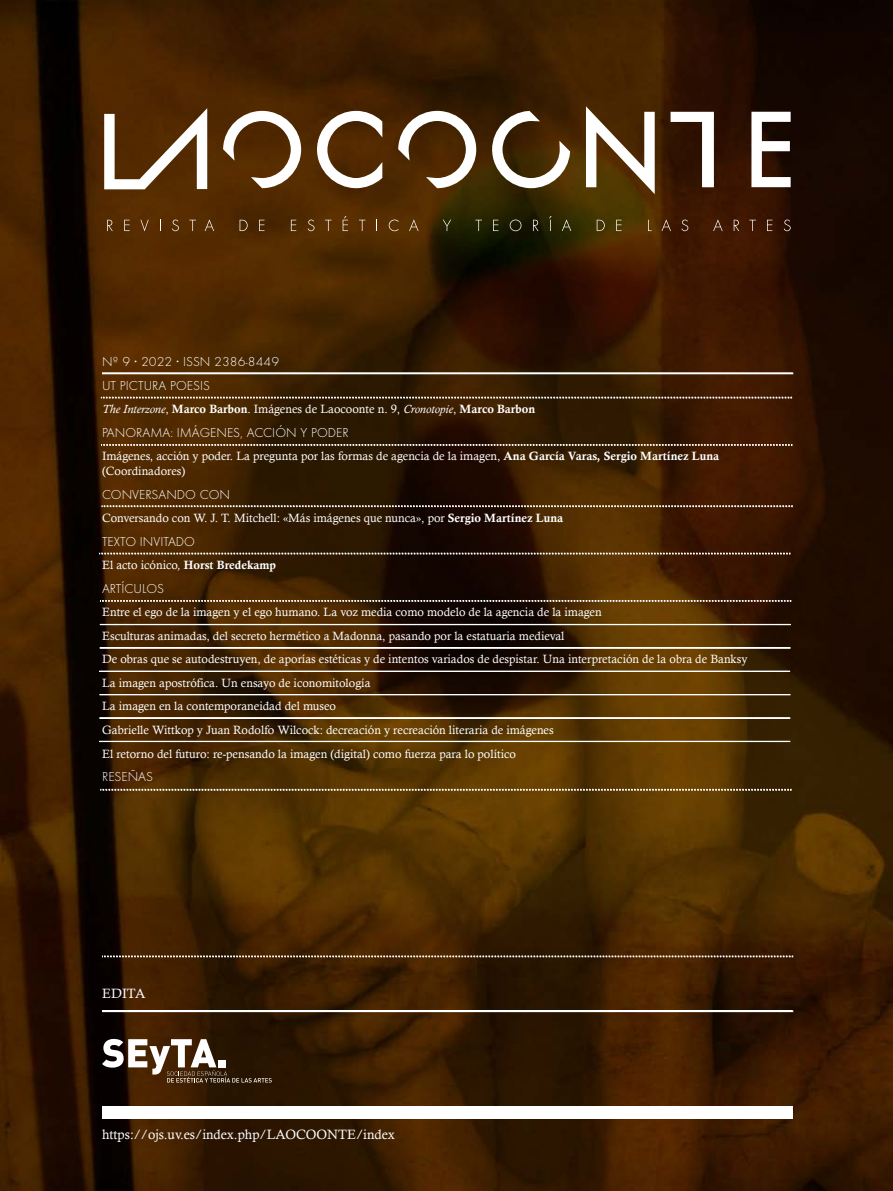
<style>
.page{position:relative;width:893px;height:1191px;background:#fff}
.page>*{position:absolute;margin:0;border:0;box-sizing:border-box;transform-origin:0 0}
.t1{font:13.5px "L Futura";color:#fff}
.BIBLIOGRAFIA{font:13.5px "Calisto";color:#fff}
.t2{font:12px/15px "Calisto";color:#fff}
.t3{font:12px "Calis MT Bol";color:#fff}
.s1{font-style:italic}
.s2{font-family:"Calis MT Bol"}
.s3{font-family:"Calisto"}
.s4{font-family:"Calisto";font-style:italic}
</style>
<div class="page">
<img style="left:0;top:0;width:893px;height:1191px">
<div style="left:99px;top:717px;width:691px;height:1px;border:1px solid #fff"></div>
<svg style="left:100px;top:789px;width:692px;height:1px"></svg>
<svg style="left:102px;top:955px;width:691px;height:2px"></svg>
<svg style="left:101px;top:397px;width:691px;height:1px"></svg>
<svg style="left:101px;top:444px;width:691px;height:2px"></svg>
<svg style="left:102px;top:505px;width:691px;height:2px"></svg>
<svg style="left:99px;top:552px;width:692px;height:2px"></svg>
<svg style="left:100px;top:600px;width:691px;height:2px"></svg>
<div style="left:101px;top:372px;width:692px;height:2px;border:2px solid #fff"></div>
<div style="left:102px;top:1106px;width:690px;height:12px;background:#fff"></div>
<svg style="left:102px;top:1039px;width:170px;height:43px"></svg>
<div style="left:219px;top:1060px;width:7px;height:7px;background:#fff"></div>
<svg style="left:751px;top:112px;width:40px;height:75px"></svg>
<svg style="left:398px;top:111px;width:78px;height:77px"></svg>
<svg style="left:586px;top:106px;width:69px;height:88px"></svg>
<svg style="left:317px;top:111px;width:65px;height:77px"></svg>
<svg style="left:107px;top:220px;width:6px;height:11px"></svg>
<svg style="left:124px;top:220px;width:6px;height:11px"></svg>
<svg style="left:140px;top:220px;width:9px;height:11px"></svg>
<svg style="left:172px;top:220px;width:7px;height:11px"></svg>
<svg style="left:189px;top:220px;width:7px;height:11px"></svg>
<svg style="left:205px;top:219px;width:9px;height:12px"></svg>
<svg style="left:240px;top:220px;width:8px;height:11px"></svg>
<svg style="left:259px;top:220px;width:5px;height:11px"></svg>
<svg style="left:291px;top:220px;width:5px;height:11px"></svg>
<svg style="left:308px;top:220px;width:7px;height:11px"></svg>
<svg style="left:325px;top:220px;width:7px;height:11px"></svg>
<svg style="left:343px;top:216px;width:5px;height:15px"></svg>
<svg style="left:359px;top:220px;width:6px;height:11px"></svg>
<svg style="left:389px;top:220px;width:9px;height:11px"></svg>
<svg style="left:409px;top:219px;width:10px;height:12px"></svg>
<svg style="left:443px;top:220px;width:8px;height:11px"></svg>
<svg style="left:475px;top:220px;width:7px;height:11px"></svg>
<svg style="left:493px;top:220px;width:5px;height:11px"></svg>
<svg style="left:510px;top:220px;width:11px;height:11px"></svg>
<svg style="left:533px;top:220px;width:6px;height:11px"></svg>
<svg style="left:549px;top:216px;width:3px;height:15px"></svg>
<svg style="left:562px;top:219px;width:9px;height:12px"></svg>
<svg style="left:597px;top:220px;width:8px;height:11px"></svg>
<svg style="left:616px;top:220px;width:6px;height:11px"></svg>
<svg style="left:648px;top:220px;width:4px;height:11px"></svg>
<svg style="left:661px;top:219px;width:10px;height:12px"></svg>
<svg style="left:681px;top:220px;width:7px;height:11px"></svg>
<svg style="left:713px;top:219px;width:10px;height:12px"></svg>
<svg style="left:734px;top:220px;width:5px;height:11px"></svg>
<svg style="left:749px;top:220px;width:7px;height:11px"></svg>
<svg style="left:767px;top:220px;width:5px;height:11px"></svg>
<svg style="left:784px;top:220px;width:7px;height:11px"></svg>
<svg style="left:492px;top:111px;width:78px;height:77px"></svg>
<svg style="left:104px;top:108px;width:103px;height:81px"></svg>
<svg style="left:671px;top:112px;width:43px;height:75px"></svg>
<svg style="left:223px;top:111px;width:78px;height:77px"></svg>
<p class="t1" style="left:102px;top:353px;width:179px">Nº 9 • 2022 • ISSN 2386-8449</p>
<p class="t1" style="left:102px;top:376px;width:109px">UT PICTURA POESIS</p>
<p class="t2" style="left:102px;top:401px;width:435px"><span class="s1">The Interzone</span>, <span class="s2">Marco Barbon</span>. Imágenes de Laocoonte n. 9, <span class="s1">Cronotopie</span>, <span class="s2">Marco Barbon</span></p>
<p class="t1" style="left:102px;top:423px;width:248px">PANORAMA: IMÁGENES, ACCIÓN Y PODER</p>
<p class="t2" style="left:102px;top:448px;width:619px">Imágenes, acción y poder. La pregunta por las formas de agencia de la imagen, <span class="s2">Ana García Varas, Sergio Martínez Luna </span>(Coordinadores)</p>
<p class="t1" style="left:102px;top:485px;width:129px">CONVERSANDO CON</p>
<p class="t2" style="left:102px;top:510px;width:463px">Conversando con W. J. T. Mitchell: «Más imágenes que nunca», por <span class="s2">Sergio Martínez Luna</span></p>
<p class="t1" style="left:102px;top:532px;width:94px">TEXTO INVITADO</p>
<p class="t3" style="left:102px;top:558px;width:175px"><span class="s3">El acto icónico</span><span class="s4">,</span> Horst Bredekamp</p>
<p class="t1" style="left:102px;top:579px;width:64px">ARTÍCULOS</p>
<p class="t2" style="left:102px;top:604px;width:501px">Entre el ego de la imagen y el ego humano. La voz media como modelo de la agencia de la imagen</p>
<p class="t2" style="left:102px;top:628px;width:464px">Esculturas animadas, del secreto hermético a Madonna, pasando por la estatuaria medieval</p>
<p class="t2" style="left:102px;top:651px;width:647px">De obras que se autodestruyen, de aporías estéticas y de intentos variados de despistar. Una interpretación de la obra de Banksy</p>
<p class="t2" style="left:102px;top:675px;width:270px">La imagen apostrófica. Un ensayo de iconomitología</p>
<p class="t2" style="left:102px;top:698px;width:236px">La imagen en la contemporaneidad del museo</p>
<p class="t2" style="left:102px;top:722px;width:453px">Gabrielle Wittkop y Juan Rodolfo Wilcock: decreación y recreación literaria de imágenes</p>
<p class="t2" style="left:102px;top:746px;width:415px">El retorno del futuro: re-pensando la imagen (digital) como fuerza para lo político</p>
<p class="t1" style="left:102px;top:767px;width:53px">RESEÑAS</p>
<p class="BIBLIOGRAFIA" style="left:102px;top:985px;width:45px">EDITA</p>
<p class="BIBLIOGRAFIA" style="left:102px;top:1127px;width:294px">https://ojs.uv.es/index.php/LAOCOONTE/index</p>
</div>
